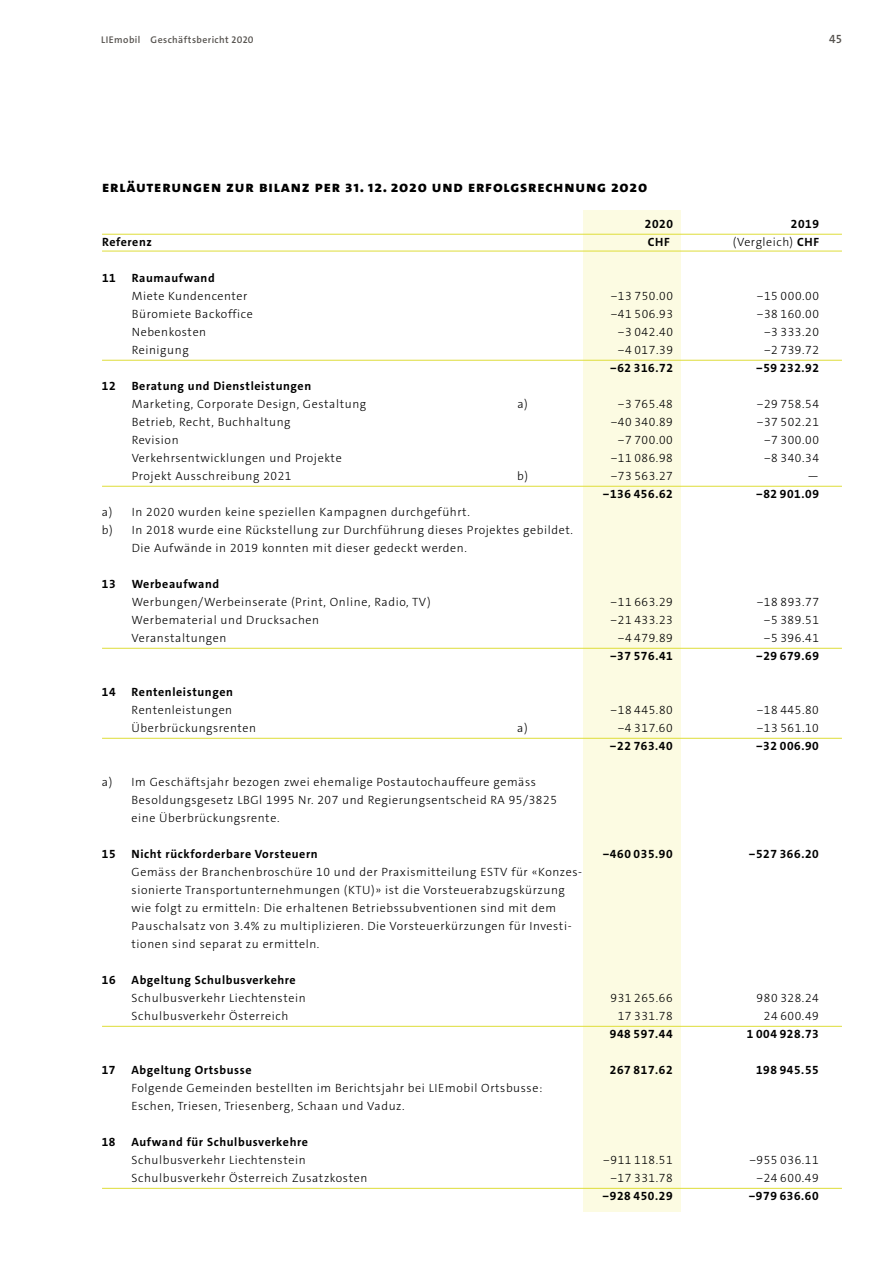
<style>
.page{position:relative;width:893px;height:1263px;background:#fff}
.page>*{position:absolute;margin:0;border:0;box-sizing:border-box;transform-origin:0 0}
.t1{font:800 15.75px "The Sans C4 s";letter-spacing:.05em;color:#000}
.t2{font:300 12px/18px "The Sans C4 s";letter-spacing:.05em;color:#000}
.t3{font:700 12px "The Sans C4 s";letter-spacing:.05em;color:#000}
.t4{font:600 12px "The Sans C4 s";color:#55524e}
.t5{font:600 9.75px "The Sans C4 s";letter-spacing:.045em;color:#55524e}
.s1{font-weight:700}
</style>
<div class="page">
<div style="left:583px;top:210px;width:97px;height:1002px;background:#fcfbe2"></div>
<hr style="left:102px;top:234px;width:740px;height:1px;background:#dedd39">
<hr style="left:102px;top:251px;width:740px;height:1px;background:#dedd39">
<hr style="left:102px;top:360px;width:740px;height:1px;background:#dedd39">
<hr style="left:102px;top:486px;width:740px;height:1px;background:#dedd39">
<hr style="left:102px;top:648px;width:740px;height:1px;background:#dedd39">
<hr style="left:102px;top:738px;width:740px;height:1px;background:#dedd39">
<hr style="left:102px;top:1026px;width:740px;height:1px;background:#dedd39">
<hr style="left:102px;top:1188px;width:740px;height:1px;background:#dedd39">
<p class="t5" style="left:101px;top:33px;width:154px">LIEmobil Geschäftsbericht 2020</p>
<p class="t4" style="left:829px;top:31px;width:14px">45</p>
<h1 class="t1" style="left:102px;top:177px;width:547px">Erläuterungen zur Bilanz per 31. 12. 2020 und Erfolgsrechnung 2020</h1>
<p class="t3" style="left:645px;top:217px;width:30px">2020</p>
<p class="t3" style="left:791px;top:217px;width:30px">2019</p>
<p class="t3" style="left:102px;top:235px;width:51px">Referenz</p>
<p class="t3" style="left:648px;top:235px;width:24px">CHF</p>
<p class="t2" style="left:733px;top:233px;width:88px">(Vergleich) <span class="s1">CHF</span></p>
<p class="t3" style="left:102px;top:271px;width:15px">11</p>
<p class="t3" style="left:132px;top:271px;width:84px">Raumaufwand</p>
<p class="t2" style="left:132px;top:287px;width:117px">Miete Kundencenter</p>
<p class="t2" style="left:611px;top:287px;width:64px">−13 750.00</p>
<p class="t2" style="left:757px;top:287px;width:64px">−15 000.00</p>
<p class="t2" style="left:132px;top:305px;width:123px">Büromiete Backoffice</p>
<p class="t2" style="left:611px;top:305px;width:64px">−41 506.93</p>
<p class="t2" style="left:757px;top:305px;width:64px">−38 160.00</p>
<p class="t2" style="left:132px;top:323px;width:76px">Nebenkosten</p>
<p class="t2" style="left:618px;top:323px;width:56px">−3 042.40</p>
<p class="t2" style="left:764px;top:323px;width:56px">−3 333.20</p>
<p class="t2" style="left:132px;top:341px;width:58px">Reinigung</p>
<p class="t2" style="left:618px;top:341px;width:56px">−4 017.39</p>
<p class="t2" style="left:764px;top:341px;width:56px">−2 739.72</p>
<p class="t3" style="left:610px;top:361px;width:64px">−62 316.72</p>
<p class="t3" style="left:756px;top:361px;width:64px">−59 232.92</p>
<p class="t3" style="left:102px;top:379px;width:15px">12</p>
<p class="t3" style="left:132px;top:379px;width:181px">Beratung und Dienstleistungen</p>
<p class="t2" style="left:132px;top:395px;width:236px">Marketing, Corporate Design, Gestaltung</p>
<p class="t2" style="left:517px;top:395px;width:12px">a)</p>
<p class="t2" style="left:618px;top:395px;width:56px">−3 765.48</p>
<p class="t2" style="left:757px;top:395px;width:64px">−29 758.54</p>
<p class="t2" style="left:132px;top:413px;width:160px">Betrieb, Recht, Buchhaltung</p>
<p class="t2" style="left:611px;top:413px;width:64px">−40 340.89</p>
<p class="t2" style="left:757px;top:413px;width:64px">−37 502.21</p>
<p class="t2" style="left:132px;top:431px;width:48px">Revision</p>
<p class="t2" style="left:618px;top:431px;width:56px">−7 700.00</p>
<p class="t2" style="left:764px;top:431px;width:56px">−7 300.00</p>
<p class="t2" style="left:132px;top:449px;width:211px">Verkehrsentwicklungen und Projekte</p>
<p class="t2" style="left:611px;top:449px;width:64px">−11 086.98</p>
<p class="t2" style="left:764px;top:449px;width:56px">−8 340.34</p>
<p class="t2" style="left:132px;top:467px;width:161px">Projekt Ausschreibung 2021</p>
<p class="t2" style="left:517px;top:467px;width:12px">b)</p>
<p class="t2" style="left:611px;top:467px;width:64px">−73 563.27</p>
<p class="t2" style="left:807px;top:467px;width:13px">—</p>
<p class="t3" style="left:603px;top:487px;width:71px">−136 456.62</p>
<p class="t3" style="left:756px;top:487px;width:64px">−82 901.09</p>
<p class="t2" style="left:102px;top:503px;width:369px">a) In 2020 wurden keine speziellen Kampagnen durchgeführt.</p>
<p class="t2" style="left:102px;top:521px;width:473px">b) In 2018 wurde eine Rückstellung zur Durchführung dieses Projektes gebildet.</p>
<p class="t2" style="left:132px;top:539px;width:337px">Die Aufwände in 2019 konnten mit dieser gedeckt werden.</p>
<p class="t3" style="left:102px;top:577px;width:15px">13</p>
<p class="t3" style="left:132px;top:577px;width:89px">Werbeaufwand</p>
<p class="t2" style="left:132px;top:593px;width:300px">Werbungen/Werbeinserate (Print, Online, Radio, TV)</p>
<p class="t2" style="left:611px;top:593px;width:64px">−11 663.29</p>
<p class="t2" style="left:757px;top:593px;width:64px">−18 893.77</p>
<p class="t2" style="left:132px;top:611px;width:189px">Werbematerial und Drucksachen</p>
<p class="t2" style="left:611px;top:611px;width:64px">−21 433.23</p>
<p class="t2" style="left:764px;top:611px;width:56px">−5 389.51</p>
<p class="t2" style="left:132px;top:629px;width:96px">Veranstaltungen</p>
<p class="t2" style="left:618px;top:629px;width:56px">−4 479.89</p>
<p class="t2" style="left:764px;top:629px;width:56px">−5 396.41</p>
<p class="t3" style="left:610px;top:649px;width:64px">−37 576.41</p>
<p class="t3" style="left:756px;top:649px;width:64px">−29 679.69</p>
<p class="t3" style="left:102px;top:685px;width:15px">14</p>
<p class="t3" style="left:132px;top:685px;width:103px">Rentenleistungen</p>
<p class="t2" style="left:132px;top:701px;width:102px">Rentenleistungen</p>
<p class="t2" style="left:611px;top:701px;width:64px">−18 445.80</p>
<p class="t2" style="left:757px;top:701px;width:64px">−18 445.80</p>
<p class="t2" style="left:132px;top:719px;width:126px">Überbrückungsrenten</p>
<p class="t2" style="left:517px;top:719px;width:12px">a)</p>
<p class="t2" style="left:618px;top:719px;width:56px">−4 317.60</p>
<p class="t2" style="left:757px;top:719px;width:64px">−13 561.10</p>
<p class="t3" style="left:610px;top:739px;width:64px">−22 763.40</p>
<p class="t3" style="left:756px;top:739px;width:64px">−32 006.90</p>
<p class="t2" style="left:132px;top:773px;width:427px;text-indent:-30px">a) Im Geschäftsjahr bezogen zwei ehemalige Postautochauffeure gemäss<br>Besoldungsgesetz LBGl 1995 Nr. 207 und Regierungsentscheid RA 95/3825 eine Überbrückungsrente.</p>
<p class="t3" style="left:102px;top:847px;width:15px">15</p>
<p class="t3" style="left:132px;top:847px;width:188px">Nicht rückforderbare Vorsteuern</p>
<p class="t3" style="left:603px;top:847px;width:71px">−460 035.90</p>
<p class="t3" style="left:749px;top:847px;width:71px">−527 366.20</p>
<p class="t2" style="left:132px;top:863px;width:452px">Gemäss der Branchenbroschüre 10 und der Praxismitteilung ESTV für «Konzes&shy;sionierte Transportunternehmungen (KTU)» ist die Vorsteuerabzugskürzung wie folgt zu ermitteln: Die erhaltenen Betriebssubventionen sind mit dem Pauschalsatz von 3.4% zu multiplizieren. Die Vorsteuerkürzungen für Investi&shy;tionen sind separat zu ermitteln.</p>
<p class="t3" style="left:102px;top:973px;width:15px">16</p>
<p class="t3" style="left:132px;top:973px;width:166px">Abgeltung Schulbusverkehre</p>
<p class="t2" style="left:132px;top:989px;width:176px">Schulbusverkehr Liechtenstein</p>
<p class="t2" style="left:610px;top:989px;width:64px">931 265.66</p>
<p class="t2" style="left:757px;top:989px;width:64px">980 328.24</p>
<p class="t2" style="left:132px;top:1007px;width:158px">Schulbusverkehr Österreich</p>
<p class="t2" style="left:618px;top:1007px;width:56px">17 331.78</p>
<p class="t2" style="left:764px;top:1007px;width:56px">24 600.49</p>
<p class="t3" style="left:610px;top:1027px;width:64px">948 597.44</p>
<p class="t3" style="left:747px;top:1027px;width:74px">1 004 928.73</p>
<p class="t3" style="left:102px;top:1063px;width:15px">17</p>
<p class="t3" style="left:132px;top:1063px;width:122px">Abgeltung Ortsbusse</p>
<p class="t3" style="left:610px;top:1063px;width:64px">267 817.62</p>
<p class="t3" style="left:756px;top:1063px;width:64px">198 945.55</p>
<p class="t2" style="left:132px;top:1079px;width:412px">Folgende Gemeinden bestellten im Berichtsjahr bei LIEmobil Ortsbusse:<br>Eschen, Triesen, Triesenberg, Schaan und Vaduz.</p>
<p class="t3" style="left:102px;top:1135px;width:15px">18</p>
<p class="t3" style="left:131px;top:1135px;width:178px">Aufwand für Schulbusverkehre</p>
<p class="t2" style="left:131px;top:1151px;width:176px">Schulbusverkehr Liechtenstein</p>
<p class="t2" style="left:603px;top:1151px;width:71px">−911 118.51</p>
<p class="t2" style="left:749px;top:1151px;width:71px">−955 036.11</p>
<p class="t2" style="left:131px;top:1169px;width:237px">Schulbusverkehr Österreich Zusatzkosten</p>
<p class="t2" style="left:610px;top:1169px;width:64px">−17 331.78</p>
<p class="t2" style="left:757px;top:1169px;width:64px">−24 600.49</p>
<p class="t3" style="left:603px;top:1189px;width:71px">−928 450.29</p>
<p class="t3" style="left:749px;top:1189px;width:71px">−979 636.60</p>
</div>
